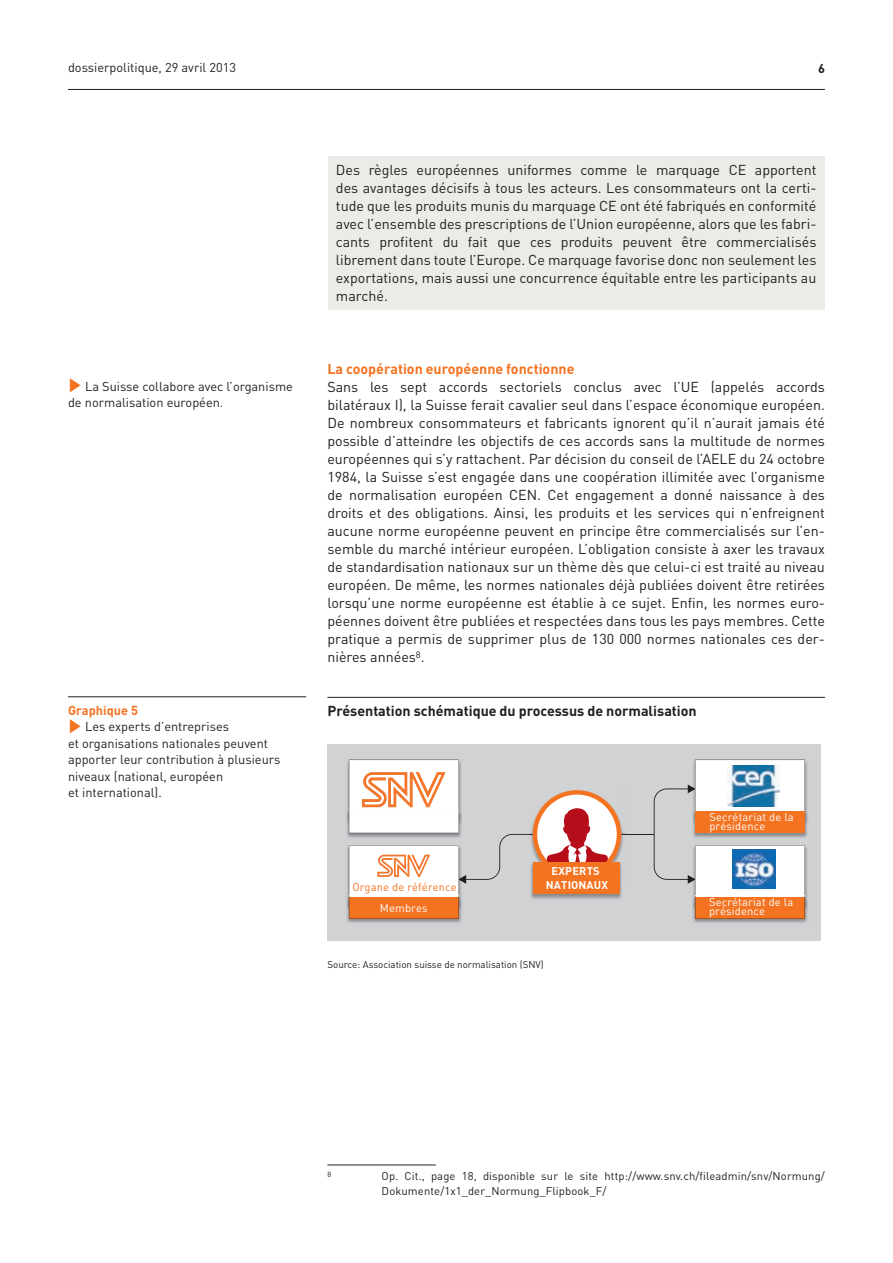
<style>
.page{position:relative;width:893px;height:1263px;background:#fff}
.page>*{position:absolute;margin:0;border:0;box-sizing:border-box;transform-origin:0 0}
.t1{font:14.25px/18px "DIN";color:#231f20;text-align:justify}
.t2{font:700 14.25px "DIN";color:#231f20}
.t3{font:700 14.25px "DIN";color:#f47321}
.t4{font:12.75px/16.5px "DIN";color:#231f20}
.t5{font:700 12.75px "DIN";color:#f47321}
.t6{font:700 12.75px "DIN";color:#231f20}
.t7{font:11.25px/15px "DIN";letter-spacing:.01em;color:#231f20}
.t8{font:11.1px/8.9px "DIN";letter-spacing:.015em;color:#fff}
.t9{font:11.1px "DIN";letter-spacing:.015em;color:#f47321}
.t10{font:700 11.1px/13.4px "DIN";letter-spacing:.015em;color:#fff;text-align:center}
.t11{font:9.75px "DIN";color:#231f20}
.t12{font:7.35px "DIN";color:#231f20}
.s1{color:#f47321}
</style>
<div class="page">
<hr style="left:68px;top:89px;width:757px;height:1px;background:#231f20">
<div style="left:329px;top:156px;width:496px;height:153px;background:#ebebe8"></div>
<hr style="left:327px;top:697px;width:498px;height:1px;background:#231f20">
<div style="left:327px;top:745px;width:494px;height:196px;background:#d1d2d4"></div>
<hr style="left:597px;top:834px;width:57px;height:1px;background:#231f20">
<img style="left:347px;top:759px;width:112px;height:51px">
<img style="left:346px;top:810px;width:3px;height:16px">
<img style="left:805px;top:847px;width:2px;height:49px">
<img style="left:695px;top:759px;width:112px;height:51px">
<img style="left:805px;top:810px;width:3px;height:16px">
<img style="left:347px;top:845px;width:2px;height:51px">
<img style="left:347px;top:912px;width:114px;height:11px">
<img style="left:346px;top:896px;width:3px;height:16px">
<img style="left:693px;top:912px;width:114px;height:11px">
<img style="left:805px;top:896px;width:3px;height:16px">
<svg style="left:654px;top:760px;width:151px;height:159px"></svg>
<svg style="left:349px;top:760px;width:276px;height:159px"></svg>
<img style="left:529px;top:861px;width:94px;height:40px">
<img style="left:542px;top:861px;width:70px;height:2px">
<img style="left:547px;top:861px;width:59px;height:2px">
<div style="left:533px;top:863px;width:86px;height:31px;background:#f47321"></div>
<hr style="left:327px;top:1165px;width:109px;height:1px;background:#231f20">
<hr style="left:68px;top:696px;width:238px;height:1px;background:#231f20">
<p class="t4" style="left:68px;top:59px;width:170px">dossierpolitique, 29 avril 2013</p>
<p class="t6" style="left:818px;top:60px;width:8px">6</p>
<p class="t4" style="left:68px;top:378px;width:226px"><span class="s1">✓</span> La Suisse collabore avec l’organisme de normalisation européen.</p>
<p class="t5" style="left:68px;top:702px;width:71px">Graphique 5</p>
<p class="t4" style="left:68px;top:718px;width:214px"><span class="s1">✓</span> Les experts d’entreprises<br>et organisations nationales peuvent apporter leur contribution à plusieurs niveaux (national, européen<br>et international).</p>
<p class="t1" style="left:336px;top:161px;width:482px">Des règles européennes uniformes comme le marquage CE apportent des avantages décisifs à tous les acteurs. Les consommateurs ont la certi&shy;tude que les produits munis du marquage CE ont été fabriqués en conformité avec l’ensemble des prescriptions de l’Union européenne, alors que les fabri&shy;cants profitent du fait que ces produits peuvent être commercialisés librement dans toute l’Europe. Ce marquage favorise donc non seulement les exportations, mais aussi une concurrence équitable entre les participants au marché.</p>
<p class="t3" style="left:327px;top:359px;width:249px">La coopération européenne fonctionne</p>
<p class="t1" style="left:327px;top:377px;width:499px">Sans les sept accords sectoriels conclus avec l’UE (appelés accords bilatéraux I), la Suisse ferait cavalier seul dans l’espace économique européen.<br>De nombreux consommateurs et fabricants ignorent qu’il n’aurait jamais été possible d’atteindre les objectifs de ces accords sans la multitude de normes européennes qui s’y rattachent. Par décision du conseil de l’AELE du 24 octobre 1984, la Suisse s’est engagée dans une coopération illimitée avec l’organisme de normalisation européen CEN. Cet engagement a donné naissance à des droits et des obligations. Ainsi, les produits et les services qui n’enfreignent aucune norme européenne peuvent en principe être commercialisés sur l’en&shy;semble du marché intérieur européen. L’obligation consiste à axer les travaux de standardisation nationaux sur un thème dès que celui-ci est traité au niveau européen. De même, les normes nationales déjà publiées doivent être retirées lorsqu’une norme européenne est établie à ce sujet. Enfin, les normes euro&shy;péennes doivent être publiées et respectées dans tous les pays membres. Cette pratique a permis de supprimer plus de 130 000 normes nationales ces der&shy;nières années<sup>8</sup>.</p>
<p class="t2" style="left:327px;top:701px;width:371px">Présentation schématique du processus de normalisation</p>
<p class="t9" style="left:352px;top:880px;width:106px">Organe de référence</p>
<p class="t10" style="left:546px;top:864px;width:64px">EXPERTS<br>NATIONAUX</p>
<p class="t8" style="left:709px;top:812px;width:86px">Secrétariat de la présidence</p>
<p class="t8" style="left:709px;top:898px;width:86px">Secrétariat de la</p>
<p class="t8" style="left:380px;top:903px;width:49px">Membres</p>
<p class="t8" style="left:709px;top:907px;width:57px">présidence</p>
<p class="t11" style="left:327px;top:958px;width:218px">Source: Association suisse de normalisation (SNV)</p>
<p class="t12" style="left:327px;top:1170px;width:5px">8</p>
<p class="t7" style="left:382px;top:1168px;width:445px">Op. Cit., page 18, disponible sur le site http://www.snv.ch/fileadmin/snv/Normung/<br>Dokumente/1x1_der_Normung_Flipbook_F/</p>
</div>
